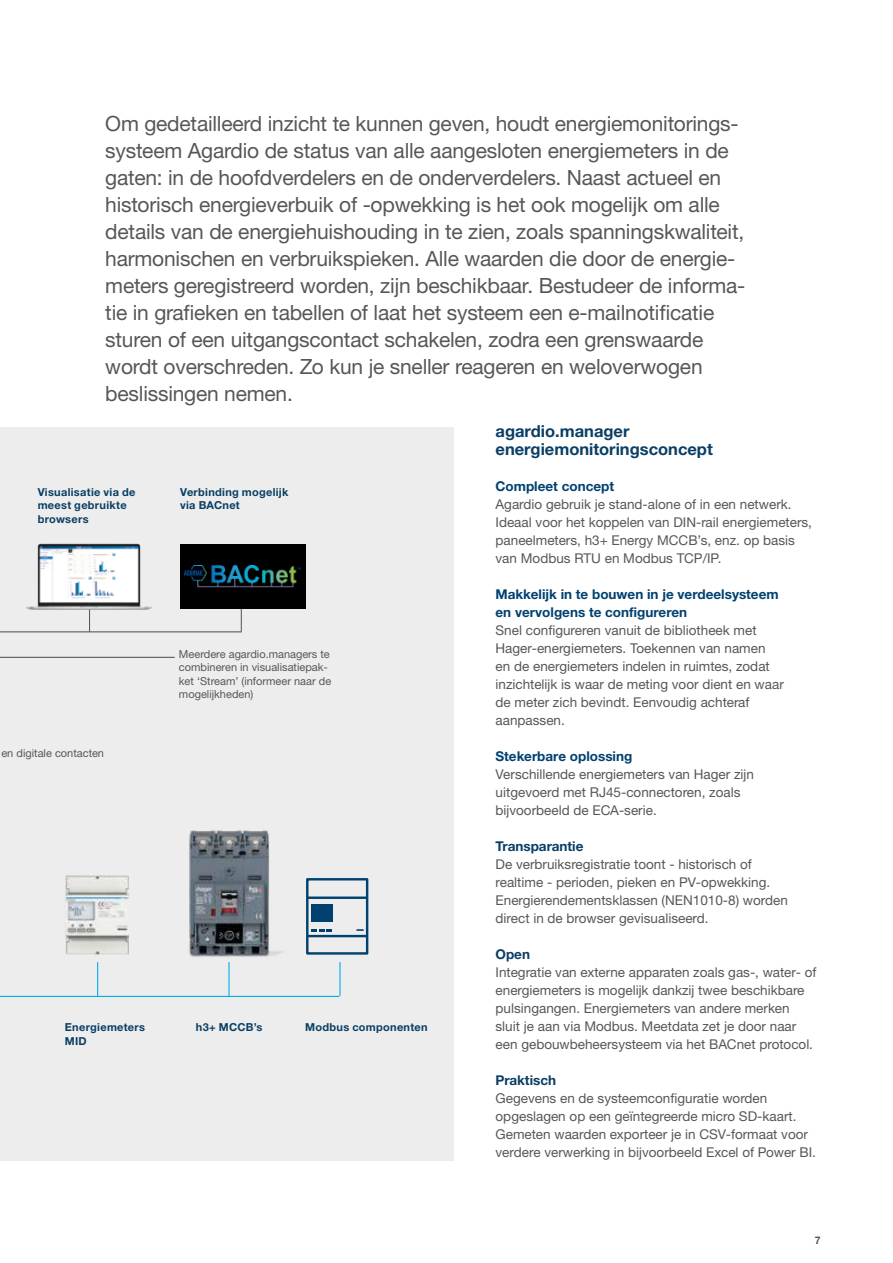
<style>
.page{position:relative;width:893px;height:1263px;background:#fff}
.page>*{position:absolute;margin:0;border:0;box-sizing:border-box;transform-origin:0 0}
.t1{font:21px/27px "Helvetica Neue LTW1 G";letter-spacing:-.01em;color:#575756}
.t2{font:700 16.5px/18px "Helvetica Neue LTW1 G";color:#0a3e64}
.t3{font:13.5px/18px "Helvetica Neue LTW1 G";color:#575756}
.t4{font:700 13.5px/18px "Helvetica Neue LTW1 G";color:#004170}
.t5{font:700 13.5px "Helvetica Neue LTW1 G";color:#0a3e64}
.t6{font:10.95px/13.5px "Helvetica Neue LTW1 G";color:#575756}
.t7{font:700 10.95px/13.5px "Helvetica Neue LTW1 G";letter-spacing:.025em;color:#0a3e64}
.t8{font:700 10.5px "Helvetica Neue LTW1 G";color:#575756}
</style>
<div class="page">
<div style="left:0;top:427px;width:454px;height:734px;background:#ededed"></div>
<img style="left:189px;top:830px;width:93px;height:127px">
<hr style="left:0;top:996px;width:339px;height:1px;background:#00ace9">
<hr style="left:339px;top:962px;width:2px;height:34px;background:#00ace9">
<hr style="left:97px;top:962px;width:1px;height:34px;background:#00ace9">
<hr style="left:228px;top:962px;width:2px;height:34px;background:#00ace9">
<img style="left:65px;top:875px;width:65px;height:80px">
<div style="left:306px;top:878px;width:62px;height:77px;border:2px solid #004170"></div>
<div style="left:311px;top:904px;width:22px;height:17px;background:#004170"></div>
<hr style="left:307px;top:896px;width:60px;height:3px;background:#004170">
<hr style="left:307px;top:935px;width:60px;height:2px;background:#004170">
<svg style="left:311px;top:929px;width:21px;height:3px"></svg>
<svg style="left:356px;top:929px;width:8px;height:2px"></svg>
<hr style="left:0;top:657px;width:175px;height:1px;background:#575756">
<hr style="left:0;top:631px;width:242px;height:1px;background:#575756">
<svg style="left:241px;top:609px;width:1px;height:22px"></svg>
<hr style="left:89px;top:582px;width:1px;height:50px;background:#575756">
<img style="left:26px;top:544px;width:126px;height:66px">
<div style="left:180px;top:545px;width:125px;height:64px;background:#000"></div>
<img style="left:185px;top:565px;width:116px;height:23px">
<p class="t1" style="left:105px;top:110px;width:642px">Om gedetailleerd inzicht te kunnen geven, houdt energiemonitorings&shy;systeem Agardio de status van alle aangesloten energiemeters in de gaten: in de hoofdverdelers en de onderverdelers. Naast actueel en historisch energieverbuik of -opwekking is het ook mogelijk om alle details van de energiehuishouding in te zien, zoals spanningskwaliteit, harmonischen en verbruikspieken. Alle waarden die door de energie&shy;meters geregistreerd worden, zijn beschikbaar. Bestudeer de informa&shy;tie in grafieken en tabellen of laat het systeem een e-mailnotificatie sturen of een uitgangscontact schakelen, zodra een grenswaarde wordt overschreden. Zo kun je sneller reageren en weloverwogen beslissingen nemen.</p>
<p class="t7" style="left:38px;top:485px;width:99px">Visualisatie via de meest gebruikte browsers</p>
<p class="t7" style="left:180px;top:485px;width:110px">Verbinding mogelijk via BACnet</p>
<p class="t6" style="left:1px;top:746px;width:104px">en digitale contacten</p>
<p class="t6" style="left:179px;top:647px;width:154px">Meerdere agardio.managers te combineren in visualisatiepak&shy;ket ‘Stream’ (informeer naar de mogelijkheden)</p>
<p class="t7" style="left:196px;top:1020px;width:68px">h3+ MCCB’s</p>
<p class="t7" style="left:65px;top:1020px;width:82px">Energiemeters</p>
<p class="t7" style="left:305px;top:1020px;width:124px">Modbus componenten</p>
<p class="t7" style="left:65px;top:1034px;width:23px">MID</p>
<p class="t2" style="left:496px;top:422px;width:219px">agardio.manager energiemonitoringsconcept</p>
<p class="t4" style="left:496px;top:477px;width:120px">Compleet concept</p>
<p class="t3" style="left:496px;top:495px;width:318px">Agardio gebruik je stand-alone of in een netwerk.<br>Ideaal voor het koppelen van DIN-rail energiemeters, paneelmeters, h3+ Energy MCCB’s, enz. op basis van Modbus RTU en Modbus TCP/IP.</p>
<p class="t4" style="left:496px;top:585px;width:285px">Makkelijk in te bouwen in je verdeelsysteem en vervolgens te configureren</p>
<p class="t3" style="left:496px;top:621px;width:290px">Snel configureren vanuit de bibliotheek met Hager-energiemeters. Toekennen van namen<br>en de energiemeters indelen in ruimtes, zodat inzichtelijk is waar de meting voor dient en waar de meter zich bevindt. Eenvoudig achteraf aanpassen.</p>
<p class="t4" style="left:496px;top:747px;width:138px">Stekerbare oplossing</p>
<p class="t3" style="left:496px;top:765px;width:260px">Verschillende energiemeters van Hager zijn uitgevoerd met RJ45-connectoren, zoals bijvoorbeeld de ECA-serie.</p>
<p class="t5" style="left:496px;top:838px;width:89px">Transparantie</p>
<p class="t3" style="left:496px;top:855px;width:294px">De verbruiksregistratie toont - historisch of realtime - perioden, pieken en PV-opwekking.<br>Energierendementsklassen (NEN1010-8) worden direct in de browser gevisualiseerd.</p>
<p class="t5" style="left:496px;top:946px;width:36px">Open</p>
<p class="t3" style="left:496px;top:963px;width:322px">Integratie van externe apparaten zoals gas-, water- of energiemeters is mogelijk dankzij twee beschikbare pulsingangen. Energiemeters van andere merken sluit je aan via Modbus. Meetdata zet je door naar een gebouwbeheersysteem via het BACnet protocol.</p>
<p class="t5" style="left:496px;top:1072px;width:62px">Praktisch</p>
<p class="t3" style="left:496px;top:1089px;width:322px">Gegevens en de systeemconfiguratie worden opgeslagen op een geïntegreerde micro SD-kaart.<br>Gemeten waarden exporteer je in CSV-formaat voor verdere verwerking in bijvoorbeeld Excel of Power BI.</p>
<p class="t8" style="left:815px;top:1233px;width:7px">7</p>
</div>
